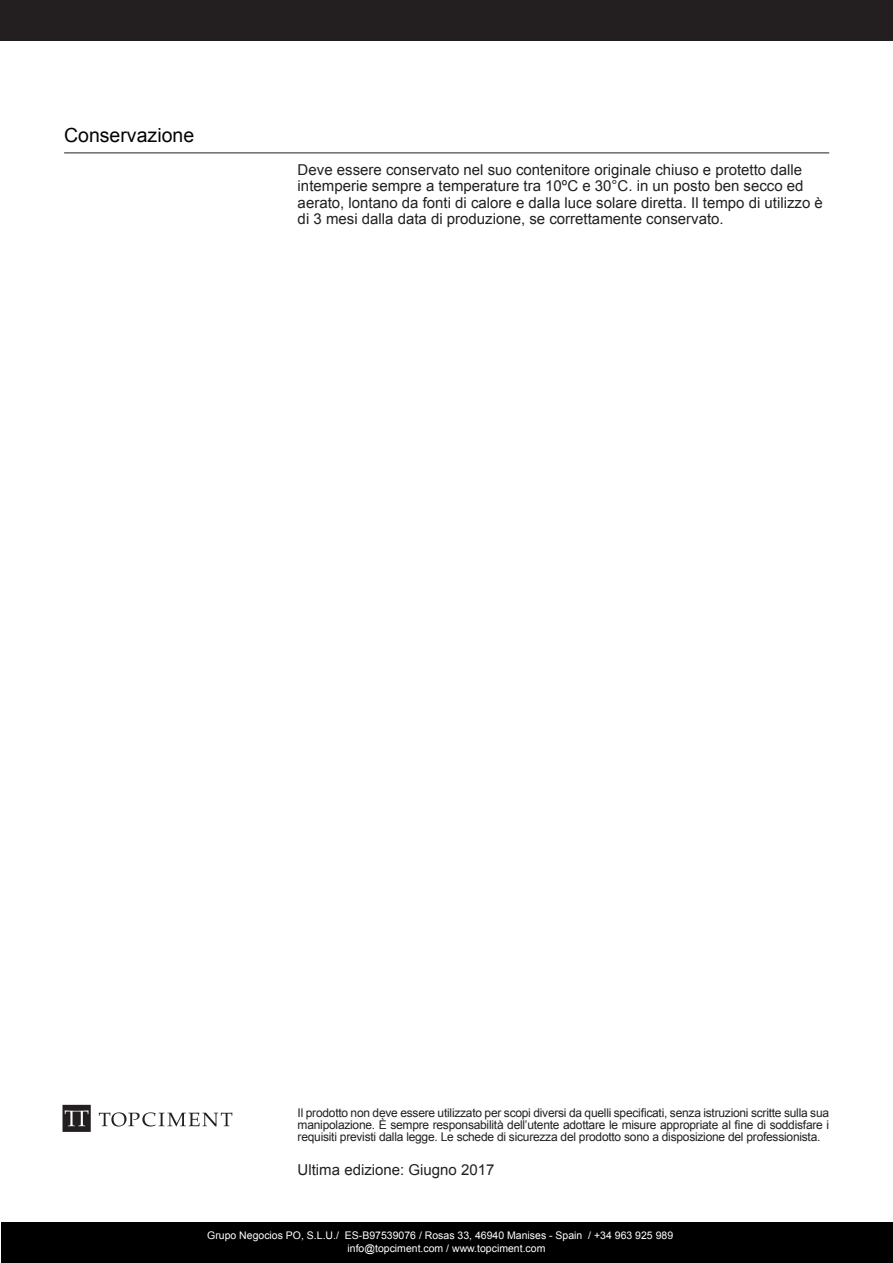
<style>
.page{position:relative;width:893px;height:1263px;background:#fff}
.page>*{position:absolute;margin:0;border:0;box-sizing:border-box;transform-origin:0 0}
.t1{font:19.5px "Arial";color:#040503}
.cuerpo_texto{font:15px/16.5px "Arial";color:#231f20}
.pie_texto{font:12px/12px "Arial";letter-spacing:-.02em;color:#231f20;text-align:justify}
.t2{font:10.5px "Arial";color:#fff}
</style>
<div class="page">
<div style="left:1px;top:1222px;width:892px;height:41px;background:#000"></div>
<div style="left:0;top:0;width:893px;height:41px;background:#231f20"></div>
<svg style="left:99px;top:1112px;width:133px;height:14px"></svg>
<svg style="left:63px;top:1105px;width:28px;height:27px"></svg>
<hr style="left:64px;top:153px;width:765px;height:1px;background:#231f20">
<p class="t1" style="left:64px;top:123px;width:132px">Conservazione</p>
<p class="cuerpo_texto" style="left:298px;top:161px;width:527px">Deve essere conservato nel suo contenitore originale chiuso e protetto dalle intemperie sempre a temperature tra 10ºC e 30°C. in un posto ben secco ed aerato, lontano da fonti di calore e dalla luce solare diretta. Il tempo di utilizzo è di 3 mesi dalla data di produzione, se correttamente conservato.</p>
<p class="pie_texto" style="left:298px;top:1106px;width:533px">Il prodotto non deve essere utilizzato per scopi diversi da quelli specificati, senza istruzioni scritte sulla sua manipolazione. È sempre responsabilità dell’utente adottare le misure appropriate al fine di soddisfare i requisiti previsti dalla legge. Le schede di sicurezza del prodotto sono a disposizione del professionista.</p>
<p class="cuerpo_texto" style="left:298px;top:1162px;width:198px">Ultima edizione: Giugno 2017</p>
<p class="t2" style="left:207px;top:1228px;width:468px">Grupo Negocios PO, S.L.U./ ES-B97539076 / Rosas 33, 46940 Manises - Spain / +34 963 925 989</p>
<p class="t2" style="left:347px;top:1241px;width:199px">info@topciment.com / www.topciment.com</p>
</div>
